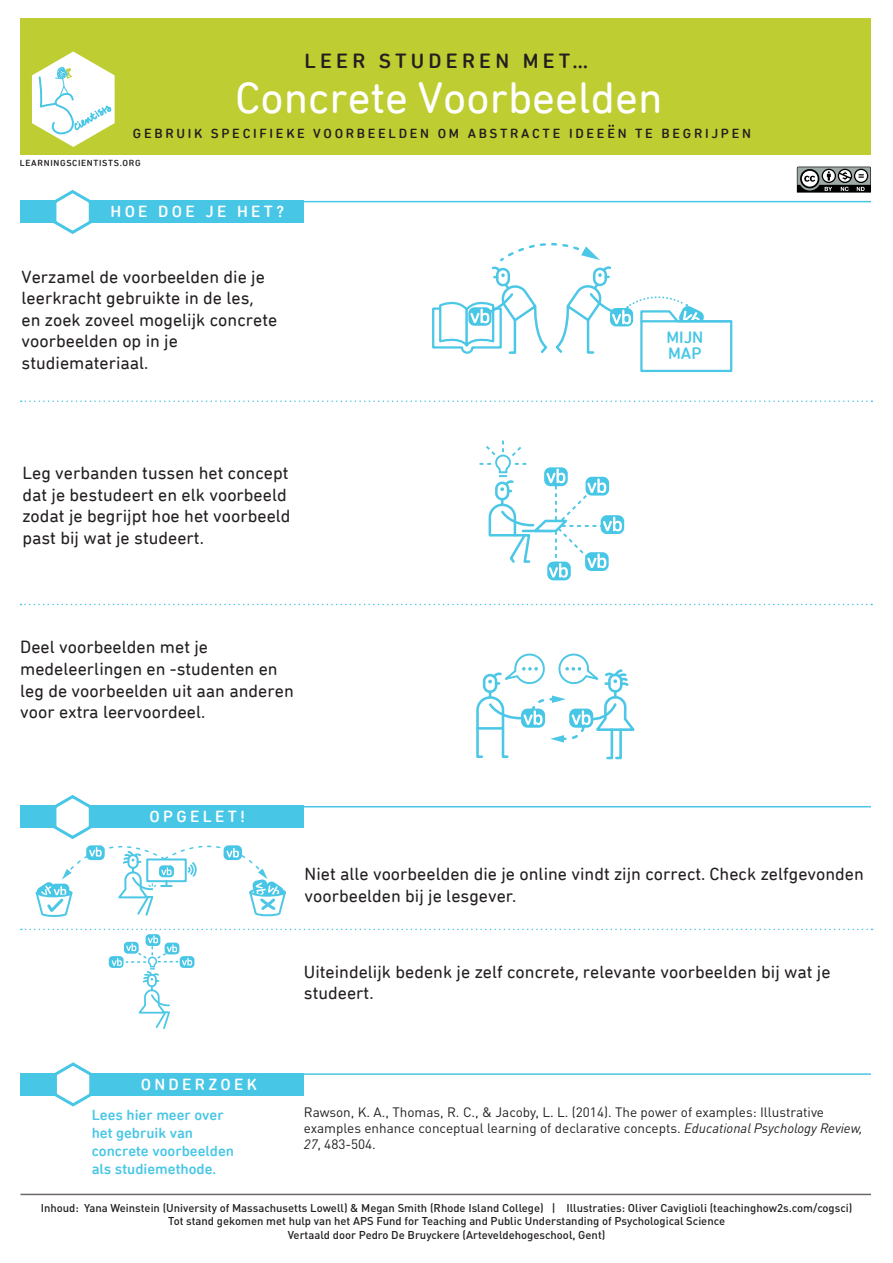
<style>
.page{position:relative;width:893px;height:1263px;background:#fff}
.page>*{position:absolute;margin:0;border:0;box-sizing:border-box;transform-origin:0 0}
.t1{font:45px "DIN Next Rounded LT Pro";color:#fff}
.t2{font:500 21px "DIN Next Rounded LT Pro";letter-spacing:.2em;color:#231f20}
.t3{font:18px/21.6px "DIN Next Rounded LT Pro";color:#231f20}
.t4{font:500 16.95px/15px "DIN Next Rounded LT Pro";color:#48c6e6}
.t5{font:500 16.5px "DIN Next Rounded LT Pro";letter-spacing:.2em;color:#fff}
.t6{font:500 15px/18px "DIN Next Rounded LT Pro";color:#48c6e6}
.t7{font:13.5px/16.2px "DINOT";color:#231f20}
.t8{font:500 13.5px "DIN Next Rounded LT Pro";letter-spacing:.2em;color:#231f20}
.t9{font:500 11.25px/13.5px "DINOT";color:#231f20;text-align:center}
.t10{font:500 9px "DIN Next Rounded LT Pro";letter-spacing:.075em;color:#231f20}
.s1{font-style:italic}
</style>
<div class="page">
<div style="left:20px;top:201px;width:284px;height:22px;background:#48c6e6"></div>
<div style="left:20px;top:18px;width:851px;height:137px;background:#becd31"></div>
<hr style="left:20px;top:1194px;width:851px;height:1px;background:#6c6765">
<svg style="left:51px;top:189px;width:42px;height:45px"></svg>
<div style="left:20px;top:806px;width:284px;height:22px;background:#48c6e6"></div>
<div style="left:20px;top:1073px;width:284px;height:22px;background:#48c6e6"></div>
<svg style="left:51px;top:1062px;width:43px;height:45px"></svg>
<svg style="left:21px;top:400px;width:851px;height:2px"></svg>
<svg style="left:20px;top:604px;width:852px;height:1px"></svg>
<hr style="left:303px;top:201px;width:568px;height:1px;background:#48c6e6">
<hr style="left:303px;top:806px;width:568px;height:1px;background:#48c6e6">
<hr style="left:303px;top:1073px;width:568px;height:2px;background:#48c6e6">
<svg style="left:32px;top:52px;width:83px;height:95px"></svg>
<div style="left:640px;top:320px;width:92px;height:52px;background:#fff;border:2px solid #4cc7e6"></div>
<div style="left:601px;top:515px;width:23px;height:19px;background:#48c6e6;border-radius:6px"></div>
<div style="left:547px;top:562px;width:24px;height:18px;background:#48c6e6;border-radius:6px"></div>
<svg style="left:608px;top:125px;width:6px;height:2px"></svg>
<svg style="left:479px;top:440px;width:143px;height:138px"></svg>
<svg style="left:476px;top:653px;width:159px;height:107px"></svg>
<svg style="left:432px;top:243px;width:301px;height:112px"></svg>
<svg style="left:21px;top:929px;width:852px;height:100px"></svg>
<svg style="left:35px;top:795px;width:253px;height:122px"></svg>
<svg style="left:797px;top:167px;width:74px;height:26px;background:#717573"></svg>
<p class="t2" style="left:304px;top:48px;width:285px">LEER STUDEREN MET…</p>
<h1 class="t1" style="left:235px;top:72px;width:429px">Concrete Voorbeelden</h1>
<p class="t8" style="left:133px;top:125px;width:619px">GEBRUIK SPECIFIEKE VOORBEELDEN OM ABSTRACTE IDEEEN TE BEGRIJPEN</p>
<p class="t10" style="left:20px;top:158px;width:122px">LEARNINGSCIENTISTS.ORG</p>
<p class="t5" style="left:111px;top:202px;width:175px">HOE DOE JE HET?</p>
<p class="t3" style="left:22px;top:265px;width:257px">Verzamel de voorbeelden die je leerkracht gebruikte in de les,<br>en zoek zoveel mogelijk concrete voorbeelden op in je studiemateriaal.</p>
<p class="t4" style="left:666px;top:330px;width:38px">MIJN<br>MAP</p>
<p class="t3" style="left:22px;top:462px;width:270px">Leg verbanden tussen het concept dat je bestudeert en elk voorbeeld zodat je begrijpt hoe het voorbeeld past bij wat je studeert.</p>
<p class="t3" style="left:20px;top:636px;width:275px">Deel voorbeelden met je medeleerlingen en -studenten en leg de voorbeelden uit aan anderen voor extra leervoordeel.</p>
<p class="t5" style="left:150px;top:807px;width:97px">OPGELET!</p>
<p class="t5" style="left:141px;top:1074px;width:118px">ONDERZOEK</p>
<p class="t6" style="left:92px;top:1105px;width:144px">Lees hier meer over het gebruik van concrete voorbeelden als studiemethode.</p>
<p class="t3" style="left:305px;top:863px;width:561px">Niet alle voorbeelden die je online vindt zijn correct. Check zelfgevonden voorbeelden bij je lesgever.</p>
<p class="t3" style="left:304px;top:960px;width:528px">Uiteindelijk bedenk je zelf concrete, relevante voorbeelden bij wat je studeert.</p>
<p class="t7" style="left:304px;top:1103px;width:560px">Rawson, K. A., Thomas, R. C., &amp; Jacoby, L. L. (2014). The power of examples: Illustrative examples enhance conceptual learning of declarative concepts. <span class="s1">Educational Psychology Review,<br>27</span>, 483-504.</p>
<p class="t9" style="left:41px;top:1201px;width:813px">Inhoud: Yana Weinstein (University of Massachusetts Lowell) &amp; Megan Smith (Rhode Island College) | Illustraties: Oliver Caviglioli (teachinghow2s.com/cogsci)<br>Tot stand gekomen met hulp van het APS Fund for Teaching and Public Understanding of Psychological Science<br>Vertaald door Pedro De Bruyckere (Arteveldehogeschool, Gent)</p>
</div>
